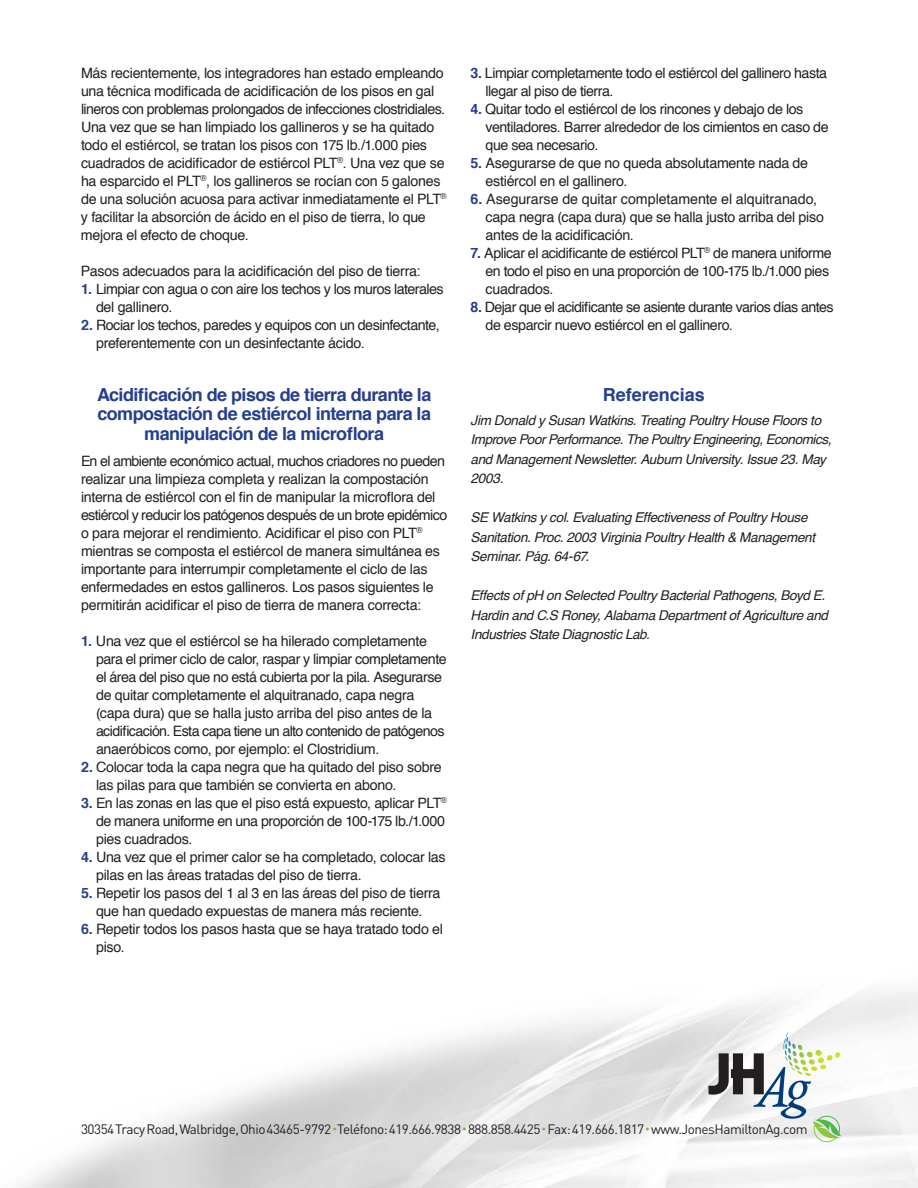
<style>
.page{position:relative;width:918px;height:1188px;background:#fff}
.page>*{position:absolute;margin:0;border:0;box-sizing:border-box;transform-origin:0 0}
.t1{font:700 18px/19.5px "Helvetica";letter-spacing:-.03em;color:#253f8e;text-align:center}
.t2{font:700 18px "Helvetica";color:#253f8e}
.t3{font:14.25px/18px "Helvetica";letter-spacing:-.02em;color:#231f20}
.t4{font:14.25px "Helvetica";letter-spacing:-.04em;color:#231f20}
.t5{font:14.25px "Helvetica";letter-spacing:-.045em;color:#231f20}
.t6{font:italic 13.5px/19.5px "Helvetica";letter-spacing:-.025em;color:#231f20}
.t7{font:13.5px "DIN";letter-spacing:-.035em;color:#231f20}
.s1{font-weight:700;color:#253f8e}
.s2{font-size:9px;color:#6fb74a}
</style>
<div class="page">
<svg style="left:708px;top:1032px;width:133px;height:110px"></svg>
<p class="t3" style="left:81px;top:64px;width:364px">Más recientemente, los integradores han estado empleando una técnica modificada de acidificación de los pisos en gal</p>
<p class="t4" style="left:81px;top:98px;width:366px">lineros con problemas prolongados de infecciones clostridiales.</p>
<p class="t3" style="left:81px;top:118px;width:367px">Una vez que se han limpiado los gallineros y se ha quitado todo el estiércol, se tratan los pisos con 175 lb./1.000 pies cuadrados de acidificador de estiércol PLT<sup>®</sup>. Una vez que se ha esparcido el PLT<sup>®</sup>, los gallineros se rocían con 5 galones de una solución acuosa para activar inmediatamente el PLT<sup>® </sup>y facilitar la absorción de ácido en el piso de tierra, lo que mejora el efecto de choque.</p>
<p class="t3" style="left:81px;top:262px;width:341px">Pasos adecuados para la acidificación del piso de tierra:</p>
<p class="t3" style="left:96px;top:280px;width:349px;text-indent:-15px"><span class="s1">1.</span> Limpiar con agua o con aire los techos y los muros laterales del gallinero.</p>
<p class="t3" style="left:96px;top:316px;width:345px;text-indent:-15px"><span class="s1">2.</span> Rociar los techos, paredes y equipos con un desinfectante, preferentemente con un desinfectante ácido.</p>
<p class="t1" style="left:97px;top:385px;width:336px">Acidificación de pisos de tierra durante la compostación de estiércol interna para la manipulación de la microflora</p>
<p class="t5" style="left:81px;top:450px;width:365px">En el ambiente económico actual, muchos criadores no pueden</p>
<p class="t3" style="left:81px;top:470px;width:356px">realizar una limpieza completa y realizan la compostación interna de estiércol con el fin de manipular la microflora del</p>
<p class="t5" style="left:81px;top:504px;width:368px">estiércol y reducir los patógenos después de un brote epidémico</p>
<p class="t3" style="left:81px;top:524px;width:361px">o para mejorar el rendimiento. Acidificar el piso con PLT<sup>® </sup>mientras se composta el estiércol de manera simultánea es importante para interrumpir completamente el ciclo de las enfermedades en estos gallineros. Los pasos siguientes le permitirán acidificar el piso de tierra de manera correcta:</p>
<p class="t3" style="left:96px;top:632px;width:352px;text-indent:-15px"><span class="s1">1.</span> Una vez que el estiércol se ha hilerado completamente para el primer ciclo de calor, raspar y limpiar completamente</p>
<p class="t3" style="left:96px;top:668px;width:348px">el área del piso que no está cubierta por la pila. Asegurarse</p>
<p class="t3" style="left:96px;top:686px;width:350px">de quitar completamente el alquitranado, capa negra (capa dura) que se halla justo arriba del piso antes de la acidificación. Esta capa tiene un alto contenido de patógenos</p>
<p class="t3" style="left:96px;top:740px;width:285px">anaeróbicos como, por ejemplo: el Clostridium.</p>
<p class="t3" style="left:96px;top:758px;width:347px;text-indent:-15px"><span class="s1">2.</span> Colocar toda la capa negra que ha quitado del piso sobre las pilas para que también se convierta en abono.</p>
<p class="t3" style="left:81px;top:794px;width:367px"><span class="s1">3.</span> En las zonas en las que el piso está expuesto, aplicar PLT<sup>®</sup></p>
<p class="t3" style="left:96px;top:812px;width:351px">de manera uniforme en una proporción de 100-175 lb./1.000</p>
<p class="t3" style="left:96px;top:830px;width:98px">pies cuadrados.</p>
<p class="t3" style="left:96px;top:848px;width:351px;text-indent:-15px"><span class="s1">4.</span> Una vez que el primer calor se ha completado, colocar las pilas en las áreas tratadas del piso de tierra.</p>
<p class="t3" style="left:81px;top:884px;width:361px;text-align:center"><span class="s1">5.</span> Repetir los pasos del 1 al 3 en las áreas del piso de tierra que han quedado expuestas de manera más reciente.</p>
<p class="t3" style="left:96px;top:920px;width:349px;text-indent:-15px"><span class="s1">6.</span> Repetir todos los pasos hasta que se haya tratado todo el piso.</p>
<p class="t3" style="left:486px;top:64px;width:343px;text-indent:-15px"><span class="s1">3.</span> Limpiar completamente todo el estiércol del gallinero hasta llegar al piso de tierra.</p>
<p class="t3" style="left:486px;top:100px;width:345px;text-indent:-15px"><span class="s1">4.</span> Quitar todo el estiércol de los rincones y debajo de los ventiladores. Barrer alrededor de los cimientos en caso de que sea necesario.</p>
<p class="t3" style="left:486px;top:154px;width:324px;text-indent:-15px"><span class="s1">5.</span> Asegurarse de que no queda absolutamente nada de estiércol en el gallinero.</p>
<p class="t3" style="left:486px;top:190px;width:340px;text-indent:-15px"><span class="s1">6.</span> Asegurarse de quitar completamente el alquitranado, capa negra (capa dura) que se halla justo arriba del piso antes de la acidificación.</p>
<p class="t3" style="left:471px;top:244px;width:363px"><span class="s1">7.</span> Aplicar el acidificante de estiércol PLT<sup>®</sup> de manera uniforme</p>
<p class="t3" style="left:486px;top:262px;width:345px">en todo el piso en una proporción de 100-175 lb./1.000 pies</p>
<p class="t3" style="left:486px;top:280px;width:69px">cuadrados.</p>
<p class="t4" style="left:471px;top:296px;width:364px"><span class="s1">8.</span> Dejar que el acidificante se asiente durante varios días antes</p>
<p class="t3" style="left:486px;top:316px;width:249px">de esparcir nuevo estiércol en el gallinero.</p>
<p class="t2" style="left:603px;top:380px;width:104px">Referencias</p>
<p class="t6" style="left:471px;top:411px;width:363px">Jim Donald y Susan Watkins. Treating Poultry House Floors to Improve Poor Performance. The Poultry Engineering, Economics, and Management Newsletter. Auburn University. Issue 23. May 2003.</p>
<p class="t6" style="left:471px;top:508px;width:346px">SE Watkins y col. Evaluating Effectiveness of Poultry House<br>Sanitation. Proc. 2003 Virginia Poultry Health &amp; Management<br>Seminar. Pág. 64-67.</p>
<p class="t6" style="left:471px;top:586px;width:359px">Effects of pH on Selected Poultry Bacterial Pathogens, Boyd E.<br>Hardin and C.S Roney, Alabama Department of Agriculture and<br>Industries State Diagnostic Lab.</p>
<p class="t7" style="left:81px;top:1121px;width:728px">30354 Tracy Road, Walbridge, Ohio 43465-9792 <span class="s2">•</span> Teléfono: 419.666.9838 <span class="s2">•</span> 888.858.4425 <span class="s2">•</span> Fax: 419.666.1817 <span class="s2">•</span> www.JonesHamiltonAg.com</p>
</div>
